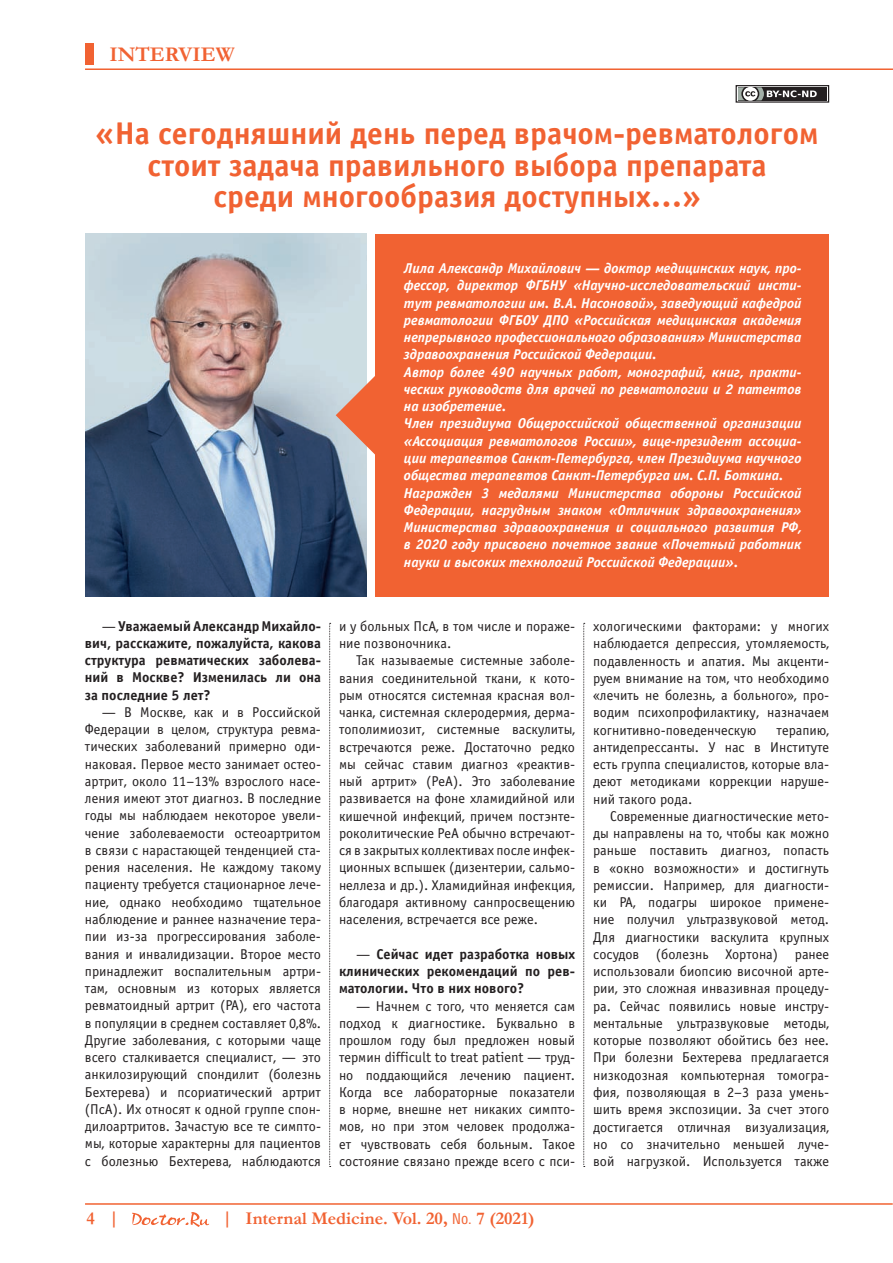
<style>
.page{position:relative;width:893px;height:1263px;background:#fff}
.page>*{position:absolute;margin:0;border:0;box-sizing:border-box;transform-origin:0 0}
.t1{font:700 31.5px/31.5px "Officina Sans C";color:#f16232;text-align:center}
.t2{font:700 21px "Garamond";color:#f16232}
.t3{font:700 18px "Garamond";color:#f16232}
.t4{font:14.25px/17.2px "Officina Sans C";color:#231f20;text-align:justify}
.t5{font:italic 700 14.25px/17.2px "Officina Sans C";letter-spacing:-.005em;color:#fff}
.t6{font:700 14.25px/17.2px "Officina Sans C";color:#231f20;text-align:justify}
.s1{font-weight:400}
.s2{font-family:"Helios Cond";font-weight:400;font-size:15px}
</style>
<div class="page">
<div style="left:85px;top:43px;width:9px;height:21px;background:#f16232"></div>
<hr style="left:85px;top:68px;width:808px;height:2px;background:#f16232">
<hr style="left:85px;top:1203px;width:808px;height:2px;background:#f16232">
<svg style="left:132px;top:1212px;width:77px;height:15px"></svg>
<svg style="left:738px;top:100px;width:89px;height:1px"></svg>
<div style="left:736px;top:85px;width:93px;height:18px;border:1px solid #231f20"></div>
<div style="left:738px;top:87px;width:89px;height:13px;background:#231f20"></div>
<svg style="left:738px;top:87px;width:79px;height:13px"></svg>
<img style="left:85px;top:234px;width:282px;height:362px">
<svg style="left:336px;top:372px;width:39px;height:88px"></svg>
<div style="left:375px;top:234px;width:454px;height:362px;background:#f16232"></div>
<svg style="left:329px;top:623px;width:2px;height:544px"></svg>
<svg style="left:583px;top:623px;width:2px;height:544px"></svg>
<h2 class="t2" style="left:109px;top:40px;width:127px">INTERVIEW</h2>
<h1 class="t1" style="left:96px;top:118px;width:724px">«На сегодняшний день перед врачом-ревматологом стоит задача правильного выбора препарата<br>среди многообразия доступных…»</h1>
<p class="t5" style="left:404px;top:260px;width:399px">Лила Александр Михайлович — доктор медицинских наук, про&shy;фессор, директор ФГБНУ «Научно-исследовательский инсти&shy;тут ревматологии им. В.А. Насоновой», заведующий кафедрой ревматологии ФГБОУ ДПО «Российская медицинская академия непрерывного профессионального образования» Министерства здравоохранения Российской Федерации.<br>Автор более 490 научных работ, монографий, книг, практи&shy;ческих руководств для врачей по ревматологии и 2 патентов на изобретение.<br>Член президиума Общероссийской общественной организации «Ассоциация ревматологов России», вице-президент ассоциа&shy;ции терапевтов Санкт-Петербурга, член Президиума научного общества терапевтов Санкт-Петербурга им. С.П. Боткина.<br>Награжден 3 медалями Министерства обороны Российской Федерации, нагрудным знаком «Отличник здравоохранения» Министерства здравоохранения и социального развития РФ, в 2020 году присвоено почетное звание «Почетный работник науки и высоких технологий Российской Федерации».</p>
<p class="t6" style="left:85px;top:617px;width:238px;text-indent:17px"><span class="s1">—</span> Уважаемый Александр Михайло&shy;вич, расскажите, пожалуйста, какова структура ревматических заболева&shy;ний в Москве? Изменилась ли она за последние 5 лет?</p>
<p class="t4" style="left:85px;top:704px;width:238px;text-indent:17px">— В Москве, как и в Российской Федерации в целом, структура ревма&shy;тических заболеваний примерно оди&shy;наковая. Первое место занимает остео&shy;артрит, около 11–13% взрослого насе&shy;ления имеют этот диагноз. В последние годы мы наблюдаем некоторое увели&shy;чение заболеваемости остеоартритом в связи с нарастающей тенденцией ста&shy;рения населения. Не каждому такому пациенту требуется стационарное лече&shy;ние, однако необходимо тщательное наблюдение и раннее назначение тера&shy;пии из-за прогрессирования заболе&shy;вания и инвалидизации. Второе место принадлежит воспалительным артри&shy;там, основным из которых является ревматоидный артрит (РА), его частота в популяции в среднем составляет 0,8%.<br>Другие заболевания, с которыми чаще всего сталкивается специалист, — это анкилозирующий спондилит (болезнь Бехтерева) и псориатичес кий артрит (ПсА). Их относят к одной группе спон&shy;дилоартритов. Зачастую все те симпто&shy;мы, которые характерны для пациентов с болезнью Бехтерева, наблюдаются</p>
<p class="t4" style="left:339px;top:618px;width:238px">и у больных ПсА, в том числе и пораже&shy;ние позвоночника.</p>
<p class="t4" style="left:339px;top:652px;width:238px;text-indent:17px">Так называемые системные заболе&shy;вания соединительной ткани, к кото&shy;рым относятся системная красная вол&shy;чанка, системная склеродермия, дерма&shy;тополимиозит, системные васкулиты, встречаются реже. Достаточно редко мы сейчас ставим диагноз «реактив&shy;ный артрит» (РеА). Это заболевание развивается на фоне хламидийной или кишечной инфекций, причем постэнте&shy;роколитические РеА обычно встречают&shy;ся в закрытых коллективах после инфек&shy;ционных вспышек (дизентерии, сальмо&shy;неллеза и др.). Хламидийная инфекция, благодаря активному санпросвещению населения, встречается все реже.</p>
<p class="t6" style="left:339px;top:945px;width:238px;text-indent:17px"><span class="s1">—</span> Сейчас идет разработка новых клинических рекомендаций по рев&shy;матологии. Что в них нового?</p>
<p class="t4" style="left:339px;top:997px;width:238px;text-indent:17px">— Начнем с того, что меняется сам подход к диагностике. Буквально в прошлом году был предложен новый термин difficult to treat patient — труд&shy;но поддающийся лечению пациент.<br>Когда все лабораторные показатели в норме, внешне нет никаких симпто&shy;мов, но при этом человек продолжа&shy;ет чувствовать себя больным. Такое состояние связано прежде всего с пси-</p>
<p class="t4" style="left:593px;top:618px;width:238px">хологическими факторами: у многих наблюдается депрессия, утомляемость, подавленность и апатия. Мы акценти&shy;руем внимание на том, что необходимо «лечить не болезнь, а больного», про&shy;водим психопрофилактику, назначаем когнитивно-поведенческую</p>
<p class="t4" style="left:593px;top:721px;width:238px;text-indent:183px">терапию, антидепрессанты. У нас в Институте есть группа специалистов, которые вла&shy;деют методиками коррекции наруше&shy;ний такого рода.</p>
<p class="t4" style="left:593px;top:808px;width:238px;text-indent:17px">Современные диагностические мето&shy;ды направлены на то, чтобы как можно раньше поставить диагноз, попасть в «окно возможности» и достигнуть ремиссии. Например, для диагности&shy;ки РА, подагры широкое примене&shy;ние получил ультразвуковой метод.<br>Для диаг ностики васкулита крупных сосудов (болезнь Хортона) ранее использовали биопсию височной арте&shy;рии, это сложная инвазивная процеду&shy;ра. Сейчас появились новые инстру&shy;ментальные ультразвуковые методы, которые позволяют обойтись без нее.<br>При болезни Бехтерева предлагается низкодозная компьютерная томогра&shy;фия, позволяющая в 2–3 раза умень&shy;шить время экспозиции. За счет этого достигается отличная визуализация, но со значительно меньшей луче&shy;вой нагруз кой. Используется также</p>
<p class="t3" style="left:86px;top:1205px;width:34px">4 |</p>
<p class="t3" style="left:222px;top:1206px;width:314px">| Internal Medicine. Vol. 20, <span class="s2">No.</span> 7 (2021)</p>
</div>
